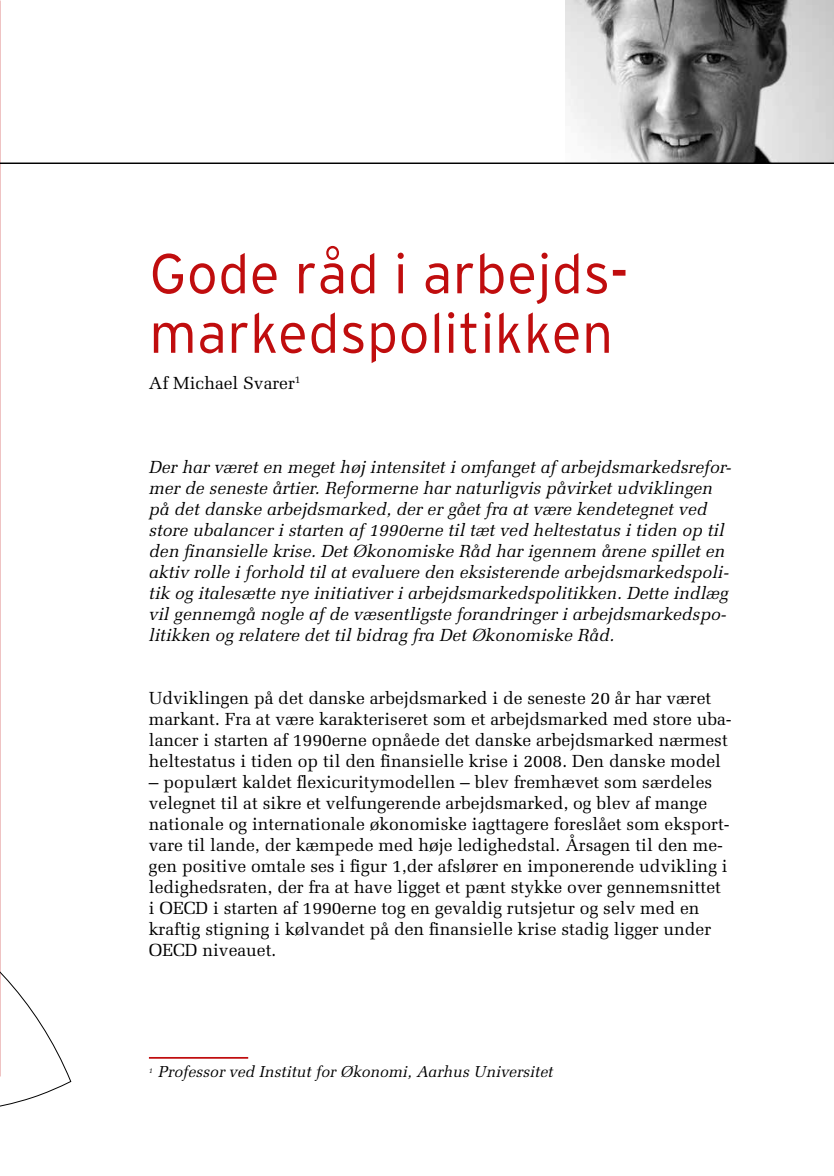
<style>
.page{position:relative;width:834px;height:1176px;background:#fff}
.page>*{position:absolute;margin:0;border:0;box-sizing:border-box;transform-origin:0 0}
.t1{font:300 56px/59.5px "Interstate";letter-spacing:-.01em;color:#c00d0e}
.t2{font:17.5px/21px "Melior";color:#000}
.t3{font:italic 17.5px/21px "Melior";color:#000}
.t4{font:italic 15.75px "Melior";color:#000}
</style>
<div class="page">
<img style="left:566px;top:0;width:267px;height:163px">
<hr style="left:0;top:0;width:1px;height:1076px;background:#c00d0e">
<hr style="left:0;top:163px;width:833px;height:1px;background:#000">
<svg style="left:0;top:830px;width:72px;height:277px"></svg>
<hr style="left:149px;top:1057px;width:99px;height:1px;background:#c00d0e">
<h1 class="t1" style="left:149px;top:243px;width:481px">Gode råd i arbejds&shy;markedspolitikken</h1>
<p class="t2" style="left:149px;top:372px;width:153px">Af Michael Svarer<sup>1</sup></p>
<p class="t3" style="left:149px;top:456px;width:584px">Der har været en meget høj intensitet i omfanget af arbejdsmarkedsrefor&shy;mer de seneste årtier. Reformerne har naturligvis påvirket udviklingen på det danske arbejdsmarked, der er gået fra at være kendetegnet ved store ubalancer i starten af 1990erne til tæt ved heltestatus i tiden op til den finansielle krise. Det Økonomiske Råd har igennem årene spillet en aktiv rolle i forhold til at evaluere den eksisterende arbejdsmarkedspoli&shy;tik og italesætte nye initiativer i arbejdsmarkedspolitikken. Dette indlæg vil gennemgå nogle af de væsentligste forandringer i arbejdsmarkedspo&shy;litikken og relatere det til bidrag fra Det Økonomiske Råd.</p>
<p class="t2" style="left:149px;top:687px;width:584px">Udviklingen på det danske arbejdsmarked i de seneste 20 år har været markant. Fra at være karakteriseret som et arbejdsmarked med store uba&shy;lancer i starten af 1990erne opnåede det danske arbejdsmarked nærmest heltestatus i tiden op til den finansielle krise i 2008. Den danske model</p>
<p class="t2" style="left:149px;top:771px;width:582px">– populært kaldet flexicuritymodellen – blev fremhævet som særdeles velegnet til at sikre et velfungerende arbejdsmarked, og blev af mange nationale og internationale økonomiske iagttagere foreslået som eksport&shy;vare til lande, der kæmpede med høje ledighedstal. Årsagen til den me&shy;gen positive omtale ses i figur 1,der afslører en imponerende udvikling i ledighedsraten, der fra at have ligget et pænt stykke over gennemsnittet i OECD i starten af 1990erne tog en gevaldig rutsjetur og selv med en kraftig stigning i kølvandet på den finansielle krise stadig ligger under OECD niveauet.</p>
<p class="t4" style="left:149px;top:1062px;width:406px"><sup>1</sup> Professor ved Institut for Økonomi, Aarhus Universitet</p>
</div>
